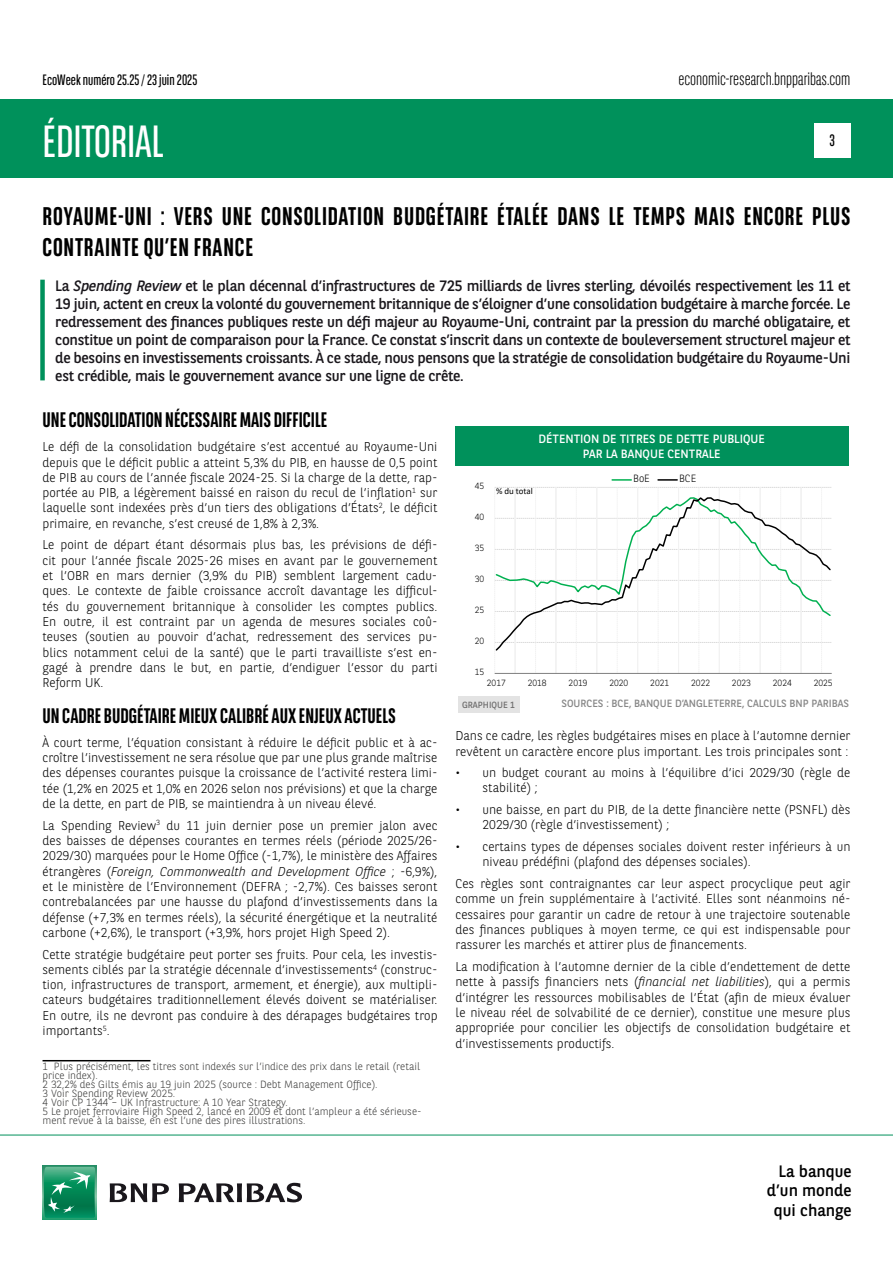
<style>
.page{position:relative;width:893px;height:1263px;background:#fff}
.page>*{position:absolute;margin:0;border:0;box-sizing:border-box;transform-origin:0 0}
.t1{font:45px "BNPP Sans Condensed";color:#fff}
.t2{font:700 25.5px/30.6px "BNPP Sans Condensed";letter-spacing:.03em;color:#000}
.t3{font:700 21px "BNPP Sans Condensed";color:#000}
.t4{font:300 18px "BNPP Sans Condensed";color:#000}
.t5{font:16.5px/19.8px "BNPP Sans";color:#000;text-align:right}
.t6{font:16.5px "BNPP Sans Condensed";color:#000}
.t7{font:15px/18px "BNPP Sans";letter-spacing:-.02em;color:#1a171c;text-align:justify}
.t8{font:15px "BNPP Sans Condensed";color:#000}
.t9{font:300 12.75px/15.3px "BNPP Sans";color:#000;text-align:justify}
.t10{font:12px/14.4px "BNPP Sans";color:#fff;text-align:center}
.t11{font:300 10.5px/9px "BNPP Sans";color:#3c3c3b}
.t12{font:10.5px "BNPP Sans";color:#878787}
.t13{font:300 10.5px "BNPP Sans";letter-spacing:-.005em;color:#000}
.t14{font:300 9px "BNPP Sans";letter-spacing:.005em;color:#000}
.t15{font:9px "BNPP Sans";color:#706f6f}
.t16{font:9px "Calibri";color:#000}
.s1{font-style:italic}
</style>
<div class="page">
<div style="left:1px;top:99px;width:892px;height:78px;background:#00915b"></div>
<svg style="left:43px;top:1166px;width:53px;height:53px"></svg>
<svg style="left:44px;top:1167px;width:51px;height:51px;background:#26996e"></svg>
<svg style="left:110px;top:1183px;width:59px;height:19px"></svg>
<svg style="left:179px;top:1183px;width:123px;height:19px"></svg>
<hr style="left:0;top:1135px;width:893px;height:1px;background:#00915b">
<div style="left:814px;top:123px;width:36px;height:34px;background:#fff"></div>
<div style="left:40px;top:280px;width:5px;height:100px;background:#00915b"></div>
<hr style="left:43px;top:1060px;width:108px;height:1px;background:#000">
<hr style="left:495px;top:673px;width:337px;height:1px;background:#7f7f7f">
<svg style="left:494px;top:487px;width:338px;height:186px"></svg>
<svg style="left:495px;top:496px;width:337px;height:156px"></svg>
<svg style="left:612px;top:479px;width:19px;height:2px"></svg>
<svg style="left:658px;top:479px;width:19px;height:2px"></svg>
<div style="left:455px;top:426px;width:393px;height:40px;background:#00915b"></div>
<div style="left:458px;top:696px;width:61px;height:17px;background:#e3e3e3"></div>
<p class="t8" style="left:43px;top:70px;width:156px">EcoWeek numéro 25.25 / 23 juin 2025</p>
<h3 class="t4" style="left:678px;top:67px;width:174px">economic-research.bnpparibas.com</h3>
<h1 class="t1" style="left:43px;top:113px;width:123px">ÉDITORIAL</h1>
<p class="t6" style="left:829px;top:130px;width:7px">3</p>
<h2 class="t2" style="left:43px;top:201px;width:809px">ROYAUME-UNI : VERS UNE CONSOLIDATION BUDGÉTAIRE ÉTALÉE DANS LE TEMPS MAIS ENCORE PLUS<br>CONTRAINTE QU’EN FRANCE</h2>
<p class="t7" style="left:55px;top:276px;width:797px">La <span class="s1">Spending Review</span> et le plan décennal d’infrastructures de 725 milliards de livres sterling, dévoilés respectivement les 11 et 19 juin, actent en creux la volonté du gouvernement britannique de s’éloigner d’une consolidation budgétaire à marche forcée. Le redressement des finances publiques reste un défi majeur au Royaume-Uni, contraint par la pression du marché obligataire, et constitue un point de comparaison pour la France. Ce constat s’inscrit dans un contexte de bouleversement structurel majeur et de besoins en investissements croissants. À ce stade, nous pensons que la stratégie de consolidation budgétaire du Royaume-Uni est crédible, mais le gouvernement avance sur une ligne de crête.</p>
<h3 class="t3" style="left:43px;top:408px;width:286px">UNE CONSOLIDATION NÉCESSAIRE MAIS DIFFICILE</h3>
<p class="t9" style="left:43px;top:439px;width:396px">Le défi de la consolidation budgétaire s’est accentué au Royaume-Uni depuis que le déficit public a atteint 5,3% du PIB, en hausse de 0,5 point de PIB au cours de l’année fiscale 2024-25. Si la charge de la dette, rap&shy;portée au PIB, a légèrement baissé en raison du recul de l’inflation<sup>1</sup> sur laquelle sont indexées près d’un tiers des obligations d’États<sup>2</sup>, le déficit primaire, en revanche, s’est creusé de 1,8% à 2,3%.</p>
<p class="t9" style="left:43px;top:537px;width:396px">Le point de départ étant désormais plus bas, les prévisions de défi&shy;cit pour l’année fiscale 2025-26 mises en avant par le gouvernement et l’OBR en mars dernier (3,9% du PIB) semblent largement cadu&shy;ques. Le contexte de faible croissance accroît davantage les difficul&shy;tés du gouvernement britannique à consolider les comptes publics.<br>En outre, il est contraint par un agenda de mesures sociales coû&shy;teuses (soutien au pouvoir d’achat, redressement des services pu&shy;blics notamment celui de la santé) que le parti travailliste s’est en&shy;gagé à prendre dans le but, en partie, d’endiguer l’essor du parti Reform UK.</p>
<h3 class="t3" style="left:43px;top:703px;width:355px">UN CADRE BUDGÉTAIRE MIEUX CALIBRÉ AUX ENJEUX ACTUELS</h3>
<p class="t9" style="left:43px;top:734px;width:396px">À court terme, l’équation consistant à réduire le déficit public et à ac&shy;croître l’investissement ne sera résolue que par une plus grande maîtrise des dépenses courantes puisque la croissance de l’activité restera limi&shy;tée (1,2% en 2025 et 1,0% en 2026 selon nos prévisions) et que la charge de la dette, en part de PIB, se maintiendra à un niveau élevé.</p>
<p class="t9" style="left:43px;top:817px;width:396px">La Spending Review<sup>3</sup> du 11 juin dernier pose un premier jalon avec des baisses de dépenses courantes en termes réels (période 2025/26- 2029/30) marquées pour le Home Office (-1,7%), le ministère des Affaires étrangères (<span class="s1">Foreign, Commonwealth and Development Office</span> ; -6,9%), et le ministère de l’Environnement (DEFRA ; -2,7%). Ces baisses seront contrebalancées par une hausse du plafond d’investissements dans la défense (+7,3% en termes réels), la sécurité énergétique et la neutralité carbone (+2,6%), le transport (+3,9%, hors projet High Speed 2).</p>
<p class="t9" style="left:43px;top:946px;width:396px">Cette stratégie budgétaire peut porter ses fruits. Pour cela, les investis&shy;sements ciblés par la stratégie décennale d’investissements<sup>4</sup> (construc&shy;tion, infrastructures de transport, armement, et énergie), aux multipli&shy;cateurs budgétaires traditionnellement élevés doivent se matérialiser.<br>En outre, ils ne devront pas conduire à des dérapages budgétaires trop importants<sup>5</sup>.</p>
<p class="t11" style="left:43px;top:1061px;width:381px">1 Plus précisément, les titres sont indexés sur l’indice des prix dans le retail (retail price index).<br>2 32,2% des Gilts émis au 19 juin 2025 (source : Debt Management Office).<br>3 Voir Spending Review 2025.<br>4 Voir CP 1344 – UK Infrastructure: A 10 Year Strategy.<br>5 Le projet ferroviaire High Speed 2, lancé en 2009 et dont l’ampleur a été sérieuse&shy;ment revue à la baisse, en est l’une des pires illustrations.</p>
<p class="t10" style="left:539px;top:431px;width:228px">DÉTENTION DE TITRES DE DETTE PUBLIQUE<br>PAR LA BANQUE CENTRALE</p>
<p class="t13" style="left:633px;top:471px;width:18px">BoE</p>
<p class="t13" style="left:679px;top:471px;width:19px">BCE</p>
<p class="t14" style="left:475px;top:480px;width:11px">45</p>
<p class="t16" style="left:496px;top:485px;width:38px">% du total</p>
<p class="t14" style="left:475px;top:511px;width:11px">40</p>
<p class="t14" style="left:475px;top:542px;width:11px">35</p>
<p class="t14" style="left:475px;top:573px;width:11px">30</p>
<p class="t14" style="left:475px;top:604px;width:11px">25</p>
<p class="t14" style="left:475px;top:635px;width:11px">20</p>
<p class="t14" style="left:475px;top:666px;width:11px">15</p>
<p class="t14" style="left:487px;top:677px;width:20px">2017</p>
<p class="t14" style="left:528px;top:677px;width:20px">2018</p>
<p class="t14" style="left:569px;top:677px;width:20px">2019</p>
<p class="t14" style="left:609px;top:677px;width:20px">2020</p>
<p class="t14" style="left:650px;top:677px;width:20px">2021</p>
<p class="t14" style="left:691px;top:677px;width:20px">2022</p>
<p class="t14" style="left:732px;top:677px;width:20px">2023</p>
<p class="t14" style="left:773px;top:677px;width:20px">2024</p>
<p class="t14" style="left:814px;top:677px;width:20px">2025</p>
<p class="t15" style="left:462px;top:699px;width:54px">GRAPHIQUE 1</p>
<p class="t12" style="left:561px;top:696px;width:289px">SOURCES : BCE, BANQUE D’ANGLETERRE, CALCULS BNP PARIBAS</p>
<p class="t9" style="left:455px;top:727px;width:396px">Dans ce cadre, les règles budgétaires mises en place à l’automne dernier revêtent un caractère encore plus important. Les trois principales sont :</p>
<p class="t9" style="left:482px;top:764px;width:369px;text-indent:-27px">• un budget courant au moins à l’équilibre d’ici 2029/30 (règle de stabilité) ;</p>
<p class="t9" style="left:482px;top:801px;width:369px;text-indent:-27px">• une baisse, en part du PIB, de la dette financière nette (PSNFL) dès<br>2029/30 (règle d’investissement) ;</p>
<p class="t9" style="left:482px;top:838px;width:369px;text-indent:-27px">• certains types de dépenses sociales doivent rester inférieurs à un niveau prédéfini (plafond des dépenses sociales).</p>
<p class="t9" style="left:455px;top:875px;width:396px">Ces règles sont contraignantes car leur aspect procyclique peut agir comme un frein supplémentaire à l’activité. Elles sont néanmoins né&shy;cessaires pour garantir un cadre de retour à une trajectoire soutenable des finances publiques à moyen terme, ce qui est indispensable pour rassurer les marchés et attirer plus de financements.</p>
<p class="t9" style="left:455px;top:958px;width:396px">La modification à l’automne dernier de la cible d’endettement de dette nette à passifs financiers nets (<span class="s1">financial net liabilities</span>), qui a permis d’intégrer les ressources mobilisables de l’État (afin de mieux évaluer le niveau réel de solvabilité de ce dernier), constitue une mesure plus appropriée pour concilier les objectifs de consolidation budgétaire et d’investissements productifs.</p>
<p class="t5" style="left:767px;top:1160px;width:86px">La banque d’un monde qui change</p>
</div>
